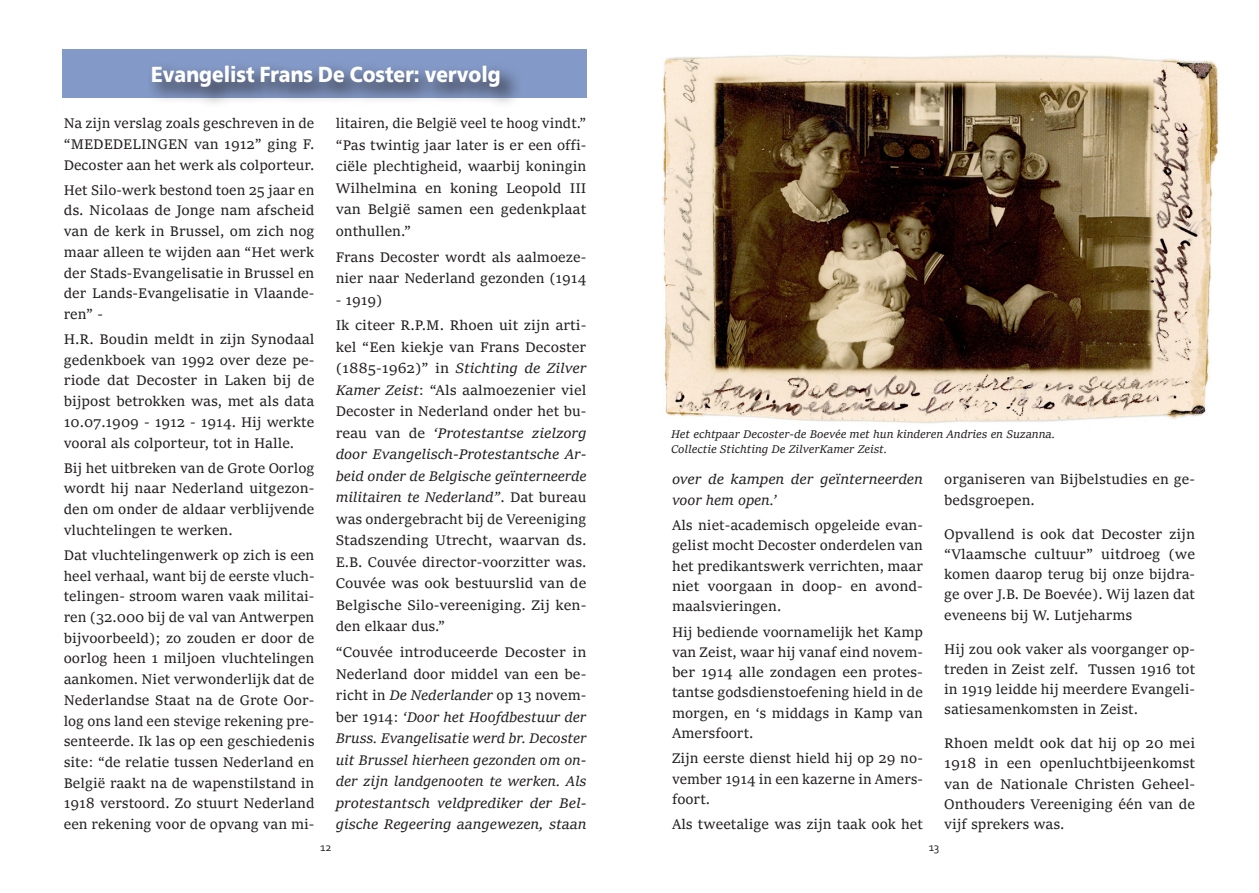
<style>
.page{position:relative;width:1259px;height:893px;background:#fff}
.page>*{position:absolute;margin:0;border:0;box-sizing:border-box;transform-origin:0 0}
._001-Artikel_Titel{font:900 21.75px "Frutiger LT Std";color:#fff;scale:.88 1}
._000-Body{font:15px/20.2px "Sitka Text";color:#231f20;text-align:justify}
._000-Body-2{font:italic 15px/21.5px "Sitka Text";color:#231f20;text-align:justify}
._000-Body-3{font:15px/20.7px "Sitka Text";color:#231f20;text-align:justify;scale:.96 1}
._000-Body-4{font:15px/21.5px "Sitka Text";color:#231f20;text-align:justify;scale:.95 1}
._000-Body-5{font:italic 12px/15px "Sitka Text";color:#231f20}
.t1{font:12px "Corbel";color:#231f20}
.s1{font-style:italic}
.s2{font-style:normal}
</style>
<div class="page">
<div style="left:62px;top:49px;width:524px;height:49px;background:#8399c7"></div>
<svg style="left:151px;top:67px;width:366px;height:36px"></svg>
<img style="left:661px;top:54px;width:558px;height:369px">
<p class="_001-Artikel_Titel" style="left:151px;top:62px;width:399px">Evangelist Frans De Coster: vervolg</p>
<p class="_000-Body-3" style="left:64px;top:112px;width:263px">Na zijn verslag zoals geschreven in de “MEDEDELINGEN van 1912” ging F.<br>Decoster aan het werk als colporteur.</p>
<p class="_000-Body-3" style="left:64px;top:178px;width:263px">Het Silo-werk bestond toen 25 jaar en ds. Nicolaas de Jonge nam afscheid van de kerk in Brussel, om zich nog maar alleen te wijden aan “Het werk der Stads-Evangelisatie in Brussel en der Lands-Evangelisatie in Vlaande&shy;ren” -</p>
<p class="_000-Body" style="left:64px;top:328px;width:252px;line-height:20.7px">H.R. Boudin meldt in zijn Synodaal gedenkboek van 1992 over deze pe&shy;riode dat Decoster in Laken bij de bijpost betrokken was, met als data 10.07.1909 - 1912 - 1914. Hij werkte vooral als colporteur, tot in Halle.</p>
<p class="_000-Body" style="left:64px;top:456px;width:252px;line-height:20.7px">Bij het uitbreken van de Grote Oorlog wordt hij naar Nederland uitgezon&shy;den om onder de aldaar verblijvende vluchtelingen te werken.</p>
<p class="_000-Body" style="left:64px;top:543px;width:252px;line-height:20.7px">Dat vluchtelingenwerk op zich is een heel verhaal, want bij de eerste vluch&shy;telingen- stroom waren vaak militai&shy;ren (32.000 bij de val van Antwerpen bijvoorbeeld); zo zouden er door de oorlog heen 1 miljoen vluchtelingen aankomen. Niet verwonderlijk dat de Nederlandse Staat na de Grote Oor&shy;log ons land een stevige rekening pre&shy;senteerde. Ik las op een geschiedenis site: “de relatie tussen Nederland en België raakt na de wapenstilstand in 1918 verstoord. Zo stuurt Nederland een rekening voor de opvang van mi-</p>
<p class="_000-Body-4" style="left:336px;top:112px;width:265px">litairen, die België veel te hoog vindt.” “Pas twintig jaar later is er een offi&shy;ciële plechtigheid, waarbij koningin Wilhelmina en koning Leopold III van België samen een gedenkplaat onthullen.”</p>
<p class="_000-Body" style="left:336px;top:245px;width:252px;line-height:21.5px">Frans Decoster wordt als aalmoeze&shy;nier naar Nederland gezonden (1914</p>
<p class="_000-Body" style="left:336px;top:288px;width:48px">- 1919)</p>
<p class="_000-Body" style="left:336px;top:314px;width:252px;line-height:21.5px">Ik citeer R.P.M. Rhoen uit zijn arti&shy;kel “Een kiekje van Frans Decoster (1885-1962)” in <span class="s1">Stichting de Zilver Kamer Zeist</span>: “Als aalmoezenier viel Decoster in Nederland onder het bu&shy;reau van de <span class="s1">‘Protestantse zielzorg door Evangelisch-Protestantsche Ar&shy;beid onder de Belgische geïnterneerde militairen te Nederland”</span>. Dat bureau was ondergebracht bij de Vereeniging Stadszending Utrecht, waarvan ds.<br>E.B. Couvée director-voorzitter was.<br>Couvée was ook bestuurslid van de Belgische Silo-vereeniging. Zij ken&shy;den elkaar dus.”</p>
<p class="_000-Body-2" style="left:336px;top:641px;width:252px"><span class="s2">“Couvée introduceerde Decoster in Nederland door middel van een be&shy;richt in</span> De Nederlander <span class="s2">op 13 novem&shy;ber 1914:</span> ‘Door het Hoofdbestuur der Bruss. Evangelisatie werd br. Decoster uit Brussel hierheen gezonden om on&shy;der zijn landgenooten te werken. Als protestantsch veldprediker der Bel&shy;gische Regeering aangewezen, staan</p>
<p class="_000-Body-5" style="left:671px;top:426px;width:386px">Het echtpaar Decoster-de Boevée met hun kinderen Andries en Suzanna.<br>Collectie Stichting De ZilverKamer Zeist.</p>
<p class="_000-Body-2" style="left:672px;top:469px;width:252px;line-height:20.2px">over de kampen der geïnterneerden voor hem open.’</p>
<p class="_000-Body" style="left:672px;top:514px;width:252px">Als niet-academisch opgeleide evan&shy;gelist mocht Decoster onderdelen van het predikantswerk verrichten, maar niet voorgaan in doop- en avond&shy;maalsvieringen.</p>
<p class="_000-Body" style="left:672px;top:620px;width:252px">Hij bediende voornamelijk het Kamp van Zeist, waar hij vanaf eind novem&shy;ber 1914 alle zondagen een protes&shy;tantse godsdienstoefening hield in de morgen, en ‘s middags in Kamp van Amersfoort.</p>
<p class="_000-Body" style="left:672px;top:747px;width:252px">Zijn eerste dienst hield hij op 29 no&shy;vember 1914 in een kazerne in Amers&shy;foort.</p>
<p class="_000-Body" style="left:672px;top:813px;width:252px">Als tweetalige was zijn taak ook het</p>
<p class="_000-Body" style="left:944px;top:468px;width:252px">organiseren van Bijbelstudies en ge&shy;bedsgroepen.</p>
<p class="_000-Body" style="left:944px;top:522px;width:252px">Opvallend is ook dat Decoster zijn “Vlaamsche cultuur” uitdroeg (we komen daarop terug bij onze bijdra&shy;ge over J.B. De Boevée). Wij lazen dat eveneens bij W. Lutjeharms</p>
<p class="_000-Body" style="left:944px;top:637px;width:252px">Hij zou ook vaker als voorganger op&shy;treden in Zeist zelf. Tussen 1916 tot in 1919 leidde hij meerdere Evangeli&shy;satiesamenkomsten in Zeist.</p>
<p class="_000-Body" style="left:944px;top:732px;width:252px">Rhoen meldt ook dat hij op 20 mei 1918 in een openluchtbijeenkomst van de Nationale Christen Geheel-Onthouders Vereeniging één van de vijf sprekers was.</p>
<p class="t1" style="left:320px;top:839px;width:13px">12</p>
<p class="t1" style="left:929px;top:839px;width:12px">13</p>
</div>
